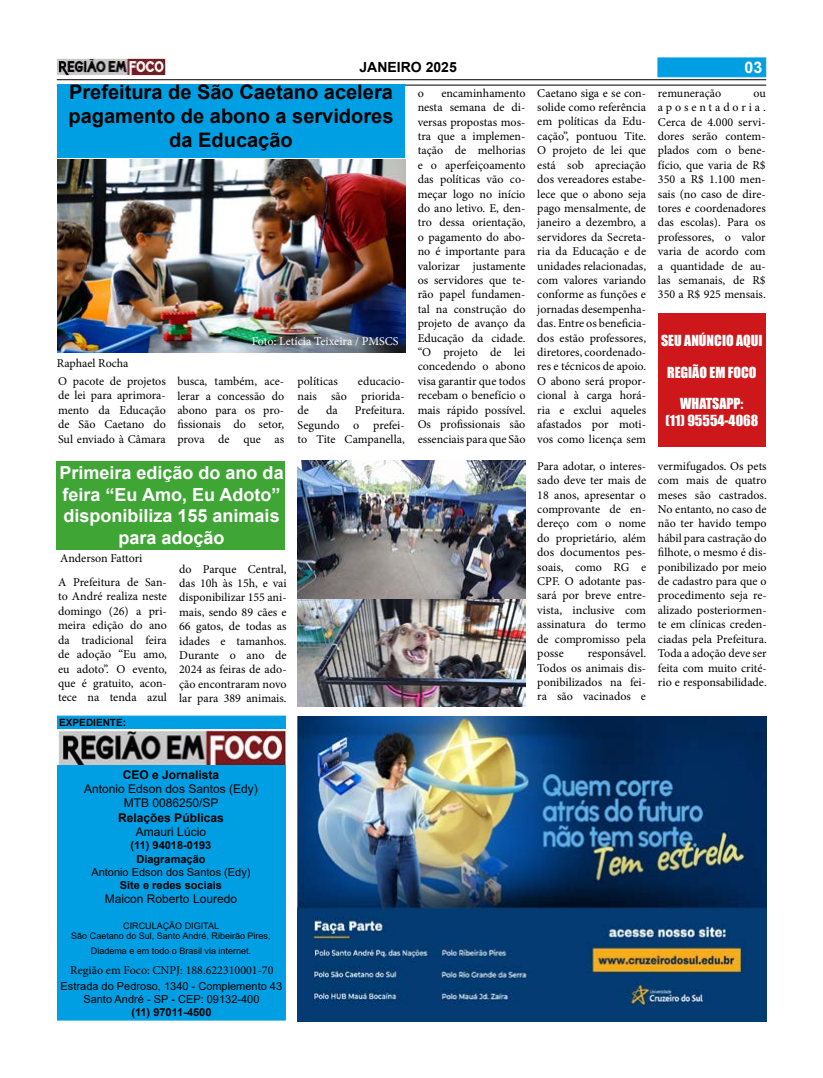
<style>
.page{position:relative;width:823px;height:1078px;background:#fff}
.page>*{position:absolute;margin:0;border:0;box-sizing:border-box;transform-origin:0 0}
.t1{font:700 20px/24px "Arial";color:#000;text-align:center}
.t2{font:700 18px/21.6px "Arial";color:#fff;text-align:center}
.t3{font:700 16px "Arial";color:#fff}
.t4{font:14px/16.8px "Impact";color:#fff;text-align:center}
.t5{font:700 14px "Arial";color:#000}
.t6{font:12px/14.4px "Minion Pro";color:#000;text-align:justify}
.t7{font:12px/14.4px "Arial";color:#000;text-align:center}
.t8{font:700 12px "Arial";color:#000}
.t9{font:12px "Minion Pro";color:#fff}
.t10{font:11px/13.2px "Arial";color:#000;text-align:center}
.t11{font:700 11px/13.2px "Arial";color:#000;text-align:center}
.t12{font:700 10px "Arial";color:#000}
.t13{font:9px/10.8px "Arial";color:#000;text-align:center}
</style>
<div class="page">
<div style="left:57px;top:715px;width:229px;height:305px;background:#009fe3;border:1px solid #009fe3"></div>
<div style="left:657px;top:57px;width:108px;height:20px;background:#009fe3;border:1px solid #009fe3"></div>
<img style="left:57px;top:58px;width:108px;height:18px">
<hr style="left:57px;top:85px;width:708px;height:1px;background:#000">
<div style="left:57px;top:84px;width:347px;height:74px;background:#009fe3"></div>
<img style="left:57px;top:729px;width:228px;height:35px">
<img style="left:57px;top:159px;width:348px;height:194px">
<img style="left:297px;top:716px;width:468px;height:304px">
<hr style="left:57px;top:79px;width:708px;height:1px;background:#000">
<div style="left:657px;top:313px;width:108px;height:133px;background:#cd171a"></div>
<div style="left:57px;top:461px;width:228px;height:88px;background:#3fa535"></div>
<img style="left:297px;top:461px;width:228px;height:245px">
<p class="t5" style="left:359px;top:57px;width:99px">JANEIRO 2025</p>
<h1 class="t1" style="left:69px;top:80px;width:326px">Prefeitura de São Caetano acelera pagamento de abono a servidores da Educação</h1>
<p class="t6" style="left:57px;top:353px;width:110px;line-height:18.2px">Raphael Rocha<br>O pacote de projetos</p>
<p class="t6" style="left:58px;top:388px;width:109px">de lei para aprimora&shy;mento da Educação de São Caetano do Sul enviado à Câmara</p>
<p class="t9" style="left:252px;top:333px;width:148px">Foto: Letícia Teixeira / PMSCS</p>
<p class="t6" style="left:177px;top:374px;width:108px">busca, também, ace&shy;lerar a concessão do abono para os pro&shy;fissionais do setor, prova de que as</p>
<p class="t6" style="left:297px;top:374px;width:42px">políticas</p>
<p class="t6" style="left:297px;top:374px;width:109px;text-indent:60px">educacio&shy;nais são priorida&shy;de</p>
<p class="t6" style="left:297px;top:403px;width:109px;text-indent:57px">Prefeitura.<br>Segundo o prefei&shy;to Tite Campanella,</p>
<p class="t6" style="left:326px;top:403px;width:13px">da</p>
<h2 class="t2" style="left:59px;top:462px;width:226px">Primeira edição do ano da feira “Eu Amo, Eu Adoto” disponibiliza 155 animais para adoção</h2>
<p class="t6" style="left:60px;top:551px;width:84px">Anderson Fattori</p>
<p class="t6" style="left:58px;top:575px;width:110px">A Prefeitura de San&shy;to André realiza neste domingo (26) a pri&shy;meira edição do ano da tradicional feira de adoção “Eu amo, eu adoto”. O evento, que é gratuito, acon&shy;tece na tenda azul</p>
<p class="t12" style="left:59px;top:715px;width:68px">EXPEDIENTE:</p>
<p class="t6" style="left:179px;top:561px;width:109px">do Parque Central, das 10h às 15h, e vai disponibilizar 155 ani&shy;mais, sendo 89 cães e 66 gatos, de todas as idades e tamanhos.<br>Durante o ano de 2024 as feiras de ado&shy;ção encontraram novo lar para 389 animais.</p>
<p class="t6" style="left:417px;top:86px;width:109px;text-indent:24px">encaminhamento nesta semana de di&shy;versas propostas mos&shy;tra que a implemen&shy;tação de melhorias e o aperfeiçoamento das políticas vão co&shy;meçar logo no início do ano letivo. E, den&shy;tro dessa orientação, o pagamento do abo&shy;no é importante para valorizar justamente os servidores que te&shy;rão papel fundamen&shy;tal na construção do projeto de avanço da Educação da cidade. “O projeto de lei concedendo o abono visa garantir que todos recebam o benefício o mais rápido possível.<br>Os profissionais são essenciais para que São</p>
<p class="t6" style="left:417px;top:86px;width:8px">o</p>
<p class="t6" style="left:537px;top:86px;width:110px">Caetano siga e se con&shy;solide como referência em políticas da Edu&shy;cação”, pontuou Tite.<br>O projeto de lei que está sob apreciação dos vereadores estabe&shy;lece que o abono seja pago mensalmente, de janeiro a dezembro, a servidores da Secreta&shy;ria da Educação e de unidades relacionadas, com valores variando conforme as funções e jornadas desempenha&shy;das. Entre os beneficia&shy;dos estão professores, diretores, coordenado&shy;res e técnicos de apoio.<br>O abono será propor&shy;cional à carga horá&shy;ria e exclui aqueles afastados por moti&shy;vos como licença sem</p>
<p class="t6" style="left:537px;top:458px;width:110px">Para adotar, o interes&shy;sado deve ter mais de 18 anos, apresentar o comprovante de en&shy;dereço com o nome do proprietário, além dos documentos pes&shy;soais, como RG e CPF. O adotante pas&shy;sará por breve entre&shy;vista, inclusive com assinatura do termo de compromisso pela posse</p>
<p class="t6" style="left:537px;top:646px;width:110px;text-indent:50px">responsável.<br>Todos os animais dis&shy;ponibilizados na fei&shy;ra são vacinados e</p>
<h3 class="t3" style="left:744px;top:56px;width:19px">03</h3>
<p class="t6" style="left:657px;top:86px;width:65px">remuneração</p>
<p class="t6" style="left:657px;top:86px;width:109px;text-indent:95px">ou aposentadoria.<br>Cerca de 4.000 servi&shy;dores serão contem&shy;plados com o bene&shy;fício, que varia de R$ 350 a R$ 1.100 men&shy;sais (no caso de dire&shy;tores e coordenadores das escolas). Para os professores, o valor varia de acordo com a quantidade de au&shy;las semanais, de R$ 350 a R$ 925 mensais.</p>
<p class="t4" style="left:660px;top:332px;width:103px">SEU ANÚNCIO AQUI</p>
<p class="t4" style="left:666px;top:363px;width:91px">REGIÃO EM FOCO</p>
<p class="t4" style="left:665px;top:394px;width:94px">WHATSAPP:<br>(11) 95554-4068</p>
<p class="t6" style="left:657px;top:458px;width:110px">vermifugados. Os pets com mais de quatro meses são castrados.<br>No entanto, no caso de não ter havido tempo hábil para castração do filhote, o mesmo é dis&shy;ponibilizado por meio de cadastro para que o procedimento seja re&shy;alizado posteriormen&shy;te em clínicas creden&shy;ciadas pela Prefeitura.<br>Toda a adoção deve ser feita com muito crité&shy;rio e responsabilidade.</p>
<p class="t8" style="left:123px;top:765px;width:98px">CEO e Jornalista</p>
<p class="t7" style="left:84px;top:781px;width:175px">Antonio Edson dos Santos (Edy)<br>MTB 0086250/SP</p>
<p class="t8" style="left:118px;top:808px;width:107px">Relações Públicas</p>
<p class="t7" style="left:136px;top:824px;width:72px">Amauri Lúcio</p>
<p class="t11" style="left:130px;top:838px;width:82px">(11) 94018-0193<br>Diagramação</p>
<p class="t10" style="left:91px;top:865px;width:160px">Antonio Edson dos Santos (Edy)</p>
<p class="t11" style="left:120px;top:878px;width:104px">Site e redes sociais</p>
<p class="t7" style="left:105px;top:891px;width:134px">Maicon Roberto Louredo</p>
<p class="t13" style="left:71px;top:919px;width:201px">CIRCULAÇÃO DIGITAL<br>São Caetano do Sul, Santo André, Ribeirão Pires,</p>
<p class="t13" style="left:91px;top:945px;width:162px">Diadema e em todo o Brasil via internet.</p>
<p class="t10" style="left:61px;top:979px;width:223px">Estrada do Pedroso, 1340 - Complemento 43<br>Santo André - SP - CEP: 09132-400</p>
<p class="t11" style="left:131px;top:1005px;width:82px">(11) 97011-4500</p>
<p class="t6" style="left:70px;top:963px;width:204px">Região em Foco: CNPJ: 188.622310001-70</p>
</div>
